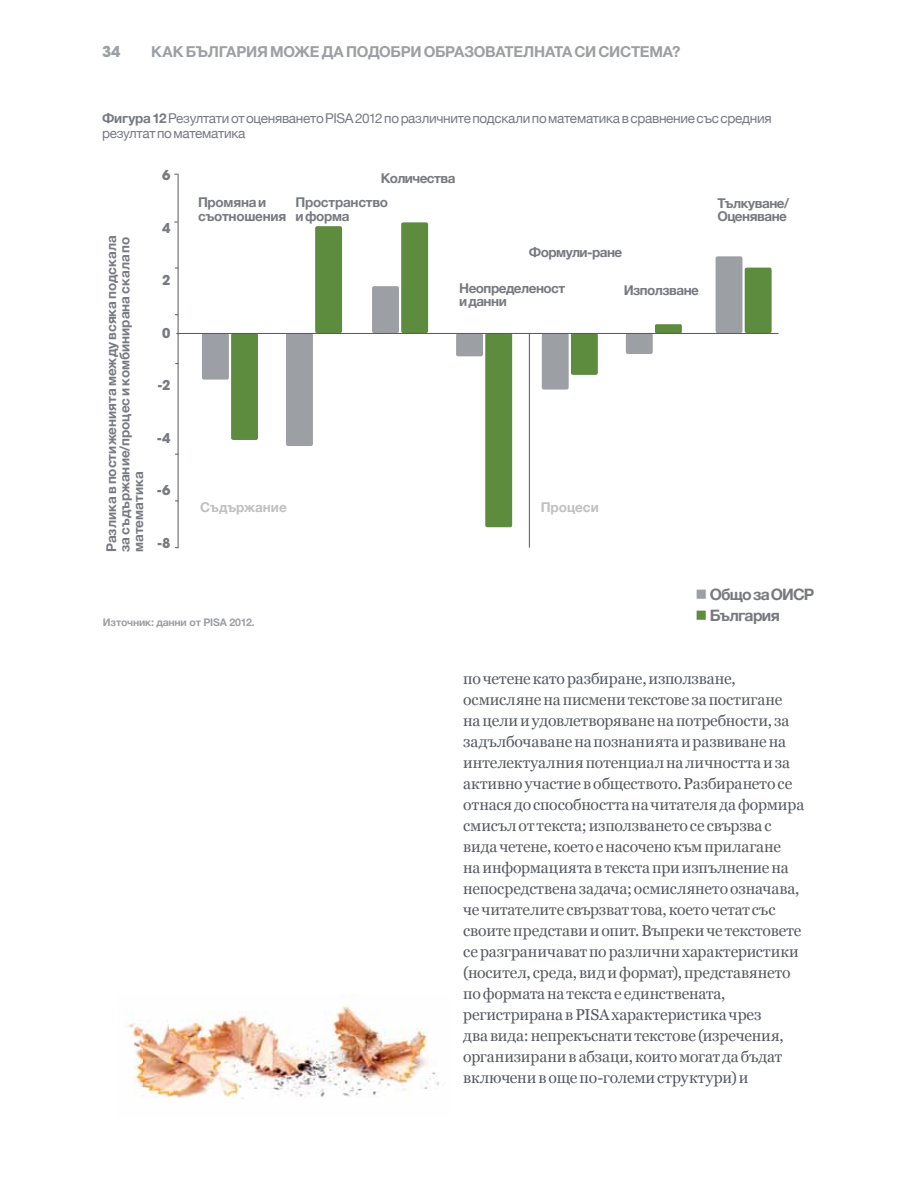
<style>
.page{position:relative;width:918px;height:1188px;background:#fff}
.page>*{position:absolute;margin:0;border:0;box-sizing:border-box;transform-origin:0 0}
.t1{font:15.75px/21px "Georgia";letter-spacing:-.005em;color:#545860}
.t2{font:700 15.75px "Helvetica Neue";color:#777a81}
.t3{font:700 15px "Helvetica Neue";letter-spacing:-.02em;color:#9c9fa3}
.t4{font:700 15px "Avant Garde";color:#9c9fa3}
.t5{font:700 13.5px/13.5px "Helvetica Neue";letter-spacing:-.015em;color:#777a81}
.t6{font:13.5px/15.8px "Helvetica Neue";letter-spacing:-.025em;color:#777a81}
.t7{font:700 13.5px "Helvetica Neue";color:#c0c0c2}
.t8{font:700 13.5px "Avant Garde";color:#777a81}
.t9{font:700 10.5px "Helvetica Neue";letter-spacing:-.02em;color:#9c9fa3}
.s1{font-weight:700}
.s2{color:#9c9fa3}
.s3{color:#5d8c3e}
</style>
<div class="page">
<div style="left:202px;top:333px;width:27px;height:47px;background:#9c9fa3;border-radius:2px"></div>
<div style="left:372px;top:286px;width:27px;height:47px;background:#9c9fa3;border-radius:2px"></div>
<div style="left:542px;top:333px;width:27px;height:57px;background:#9c9fa3;border-radius:2px"></div>
<div style="left:286px;top:333px;width:27px;height:113px;background:#9c9fa3;border-radius:2px"></div>
<div style="left:456px;top:333px;width:27px;height:23px;background:#9c9fa3;border-radius:2px"></div>
<div style="left:626px;top:333px;width:27px;height:21px;background:#9c9fa3;border-radius:2px"></div>
<div style="left:716px;top:256px;width:26px;height:77px;background:#9c9fa3;border-radius:2px"></div>
<div style="left:231px;top:333px;width:27px;height:107px;background:#5d8c3e;border-radius:2px"></div>
<div style="left:401px;top:222px;width:27px;height:111px;background:#5d8c3e;border-radius:2px"></div>
<div style="left:571px;top:333px;width:27px;height:42px;background:#5d8c3e;border-radius:2px"></div>
<div style="left:315px;top:226px;width:27px;height:107px;background:#5d8c3e;border-radius:2px"></div>
<div style="left:485px;top:333px;width:27px;height:194px;background:#5d8c3e;border-radius:2px"></div>
<div style="left:655px;top:324px;width:27px;height:9px;background:#5d8c3e;border-radius:2px"></div>
<div style="left:745px;top:268px;width:27px;height:65px;background:#5d8c3e;border-radius:2px"></div>
<hr style="left:178px;top:174px;width:1px;height:374px;background:#545860">
<hr style="left:176px;top:333px;width:603px;height:1px;background:#545860">
<hr style="left:529px;top:334px;width:1px;height:214px;background:#545860">
<img style="left:126px;top:1004px;width:314px;height:95px">
<p class="t4" style="left:102px;top:42px;width:20px">34</p>
<p class="t3" style="left:151px;top:40px;width:531px">Как България може да подобри образователната си система?</p>
<p class="t6" style="left:102px;top:111px;width:671px"><span class="s1">Фигура 12</span> Резултати от оценяването PISA 2012 по различните подскали по математика в сравнение със средния резултат по математика</p>
<p class="t8" style="left:162px;top:166px;width:10px">6</p>
<p class="t5" style="left:381px;top:172px;width:76px">Количества</p>
<p class="t5" style="left:105px;top:552px;width:318px;text-align:justify;rotate:-90deg">Разлика в постиженията между всяка подскала за съдържание/процес и комбинирана скала по математика</p>
<p class="t8" style="left:162px;top:219px;width:10px">4</p>
<p class="t8" style="left:162px;top:271px;width:10px">2</p>
<p class="t8" style="left:162px;top:324px;width:10px">0</p>
<p class="t8" style="left:158px;top:376px;width:14px">-2</p>
<p class="t8" style="left:158px;top:429px;width:14px">-4</p>
<p class="t8" style="left:158px;top:481px;width:14px">-6</p>
<p class="t8" style="left:158px;top:534px;width:14px">-8</p>
<p class="t5" style="left:198px;top:196px;width:90px">Промяна и съотношения</p>
<p class="t5" style="left:295px;top:196px;width:94px">Пространство и форма</p>
<p class="t5" style="left:529px;top:246px;width:95px">Формули-ране</p>
<p class="t5" style="left:459px;top:282px;width:107px">Неопределеност и данни</p>
<p class="t5" style="left:624px;top:283px;width:77px">Използване</p>
<p class="t5" style="left:717px;top:197px;width:73px">Тълкуване/<br>Оценяване</p>
<p class="t7" style="left:200px;top:496px;width:88px">Съдържание</p>
<p class="t7" style="left:541px;top:496px;width:60px">Процеси</p>
<p class="t9" style="left:103px;top:614px;width:153px">Източник: данни от PISA 2012.</p>
<p class="t2" style="left:696px;top:582px;width:88px"><span class="s2">■</span> Общо за ОИСР</p>
<p class="t2" style="left:696px;top:603px;width:86px"><span class="s3">■</span> България</p>
<p class="t1" style="left:463px;top:667px;width:343px">по четене като разбиране, използване, осмисляне на писмени текстове за постигане<br>на цели и удовлетворяване на потребности, за задълбочаване на познанията и развиване на интелектуалния потенциал на личността и за активно участие в обществото. Разбирането се отнася до способността на читателя да формира смисъл от текста; използването се свързва с вида четене, което е насочено към прилагане<br>на информацията в текста при изпълнение на непосредствена задача; осмислянето означава, че читателите свързват това, което четат със своите представи и опит. Въпреки че текстовете се разграничават по различни характеристики (носител, среда, вид и формат), представянето по формата на текста е единствената, регистрирана в PISA характеристика чрез<br>два вида: непрекъснати текстове (изречения, организирани в абзаци, които могат да бъдат включени в още по-големи структури) и</p>
</div>
